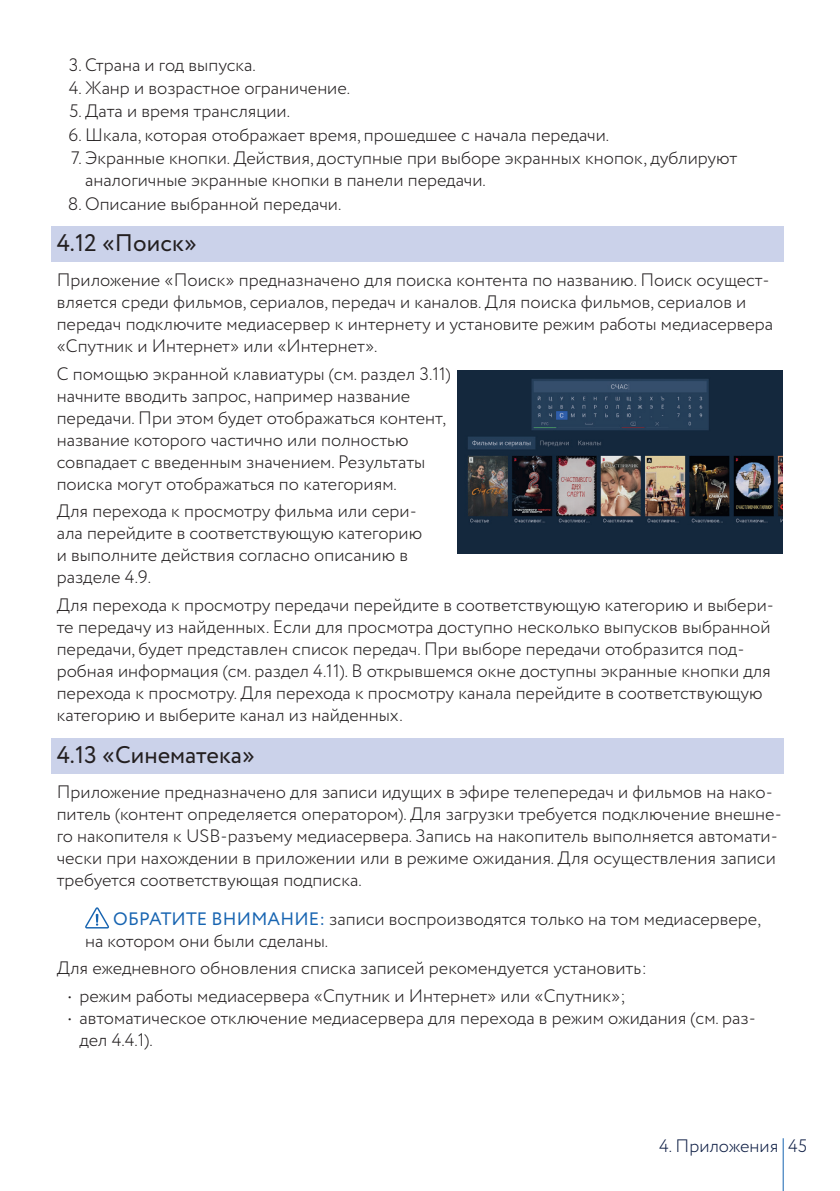
<style>
.page{position:relative;width:840px;height:1191px;background:#fff}
.page>*{position:absolute;margin:0;border:0;box-sizing:border-box;transform-origin:0 0}
.t1{font:24px "Circe";color:#231f20}
.t2{font:300 18px/22px "Circe";color:#231f20}
.t3{font:300 18px "Circe";color:#112147}
.s1{font-weight:400;color:#1764b1}
</style>
<div class="page">
<hr style="left:782px;top:1138px;width:1px;height:53px;background:#1764b1">
<div style="left:51px;top:227px;width:731px;height:35px;background:#cbd2ea"></div>
<div style="left:51px;top:738px;width:731px;height:35px;background:#cbd2ea"></div>
<svg style="left:85px;top:907px;width:24px;height:21px"></svg>
<img style="left:457px;top:370px;width:325px;height:183px">
<p class="t2" style="left:69px;top:54px;width:188px">3. Страна и год выпуска.</p>
<p class="t2" style="left:69px;top:77px;width:283px">4. Жанр и возрастное ограничение.</p>
<p class="t2" style="left:69px;top:101px;width:222px">5. Дата и время трансляции.</p>
<p class="t2" style="left:68px;top:124px;width:542px">6. Шкала, которая отображает время, прошедшее с начала передачи.</p>
<p class="t2" style="left:85px;top:148px;width:653px;text-indent:-14px">7. Экранные кнопки. Действия, доступные при выборе экранных кнопок, дублируют аналогичные экранные кнопки в панели передачи.</p>
<p class="t2" style="left:68px;top:193px;width:275px">8. Описание выбранной передачи.</p>
<h1 class="t1" style="left:57px;top:227px;width:141px">4.12 «Поиск»</h1>
<p class="t2" style="left:57px;top:269px;width:717px">Приложение «Поиск» предназначено для поиска контента по названию. Поиск осущест&shy;вляется среди фильмов, сериалов, передач и каналов. Для поиска фильмов, сериалов и передач подключите медиасервер к интернету и установите режим работы медиасервера «Спутник и Интернет» или «Интернет».</p>
<p class="t2" style="left:57px;top:363px;width:395px">С помощью экранной клавиатуры (см. раздел 3.11) начните вводить запрос, например название передачи. При этом будет отображаться контент, название которого частично или полностью совпадает с введенным значением. Результаты поиска могут отображаться по категориям.</p>
<p class="t2" style="left:57px;top:501px;width:367px">Для перехода к просмотру фильма или сери&shy;ала перейдите в соответствующую категорию и выполните действия согласно описанию в разделе 4.9.</p>
<p class="t2" style="left:57px;top:594px;width:718px">Для перехода к просмотру передачи перейдите в соответствующую категорию и выбери&shy;те передачу из найденных. Если для просмотра доступно несколько выпусков выбранной передачи, будет представлен список передач. При выборе передачи отобразится под&shy;робная информация (см. раздел 4.11). В открывшемся окне доступны экранные кнопки для перехода к просмотру. Для перехода к просмотру канала перейдите в соответствующую категорию и выберите канал из найденных.</p>
<h1 class="t1" style="left:57px;top:738px;width:199px">4.13 «Синематека»</h1>
<p class="t2" style="left:57px;top:781px;width:726px">Приложение предназначено для записи идущих в эфире телепередач и фильмов на нако&shy;питель (контент определяется оператором). Для загрузки требуется подключение внешне&shy;го накопителя к USB-разъему медиасервера. Запись на накопитель выполняется автомати&shy;чески при нахождении в приложении или в режиме ожидания. Для осуществления записи требуется соответствующая подписка.</p>
<p class="t2" style="left:85px;top:908px;width:677px;text-indent:28px"><span class="s1">ОБРАТИТЕ ВНИМАНИЕ:</span> записи воспроизводятся только на том медиасервере, на котором они были сделаны.</p>
<p class="t2" style="left:57px;top:957px;width:591px">Для ежедневного обновления списка записей рекомендуется установить:</p>
<p class="t2" style="left:68px;top:985px;width:559px">• режим работы медиасервера «Спутник и Интернет» или «Спутник»;</p>
<p class="t2" style="left:79px;top:1007px;width:677px;text-indent:-11px">• автоматическое отключение медиасервера для перехода в режим ожидания (см. раз&shy;дел 4.4.1).</p>
<p class="t3" style="left:658px;top:1134px;width:149px">4. Приложения 45</p>
</div>
